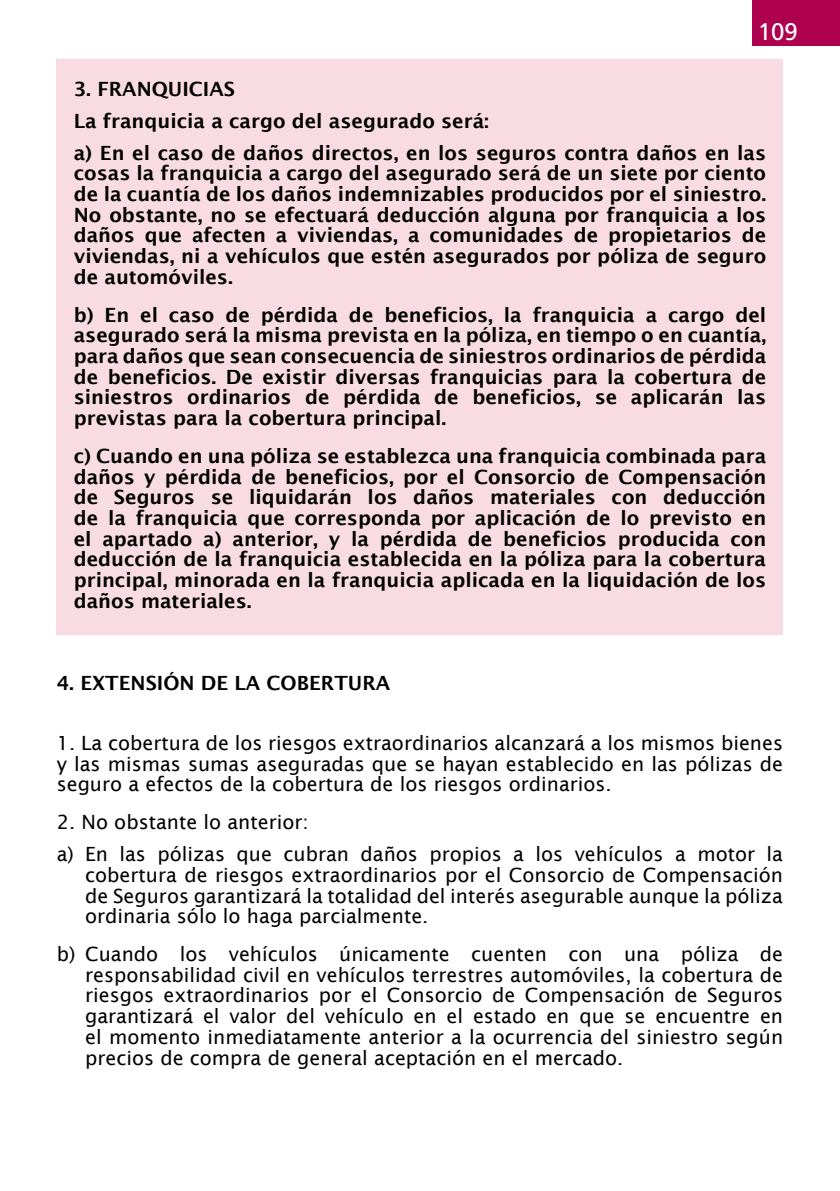
<style>
.page{position:relative;width:840px;height:1191px;background:#fff}
.page>*{position:absolute;margin:0;border:0;box-sizing:border-box;transform-origin:0 0}
.t1{font:24px "Frutiger LT Std";color:#fff}
.t2{font:600 19.6px/20.6px "Lucida Sans";color:#000;text-align:justify}
.t3{font:19.6px/20.6px "Lucida Sans";color:#000;text-align:justify}
</style>
<div class="page">
<div style="left:751px;top:0;width:88px;height:45px;background:#ad004f"></div>
<div style="left:57px;top:58px;width:725px;height:578px;background:#f9dce3"></div>
<hr style="left:57px;top:57px;width:725px;height:2px;background:#fff">
<hr style="left:57px;top:635px;width:725px;height:2px;background:#fff">
<p class="t1" style="left:757px;top:17px;width:42px">109</p>
<p class="t2" style="left:74px;top:72px;width:693px;line-height:32px;text-align:left">3. FRANQUICIAS<br>La franquicia a cargo del asegurado será:<br>a) En el caso de daños directos, en los seguros contra daños en las</p>
<p class="t2" style="left:74px;top:163px;width:693px">cosas la franquicia a cargo del asegurado será de un siete por ciento de la cuantía de los daños indemnizables producidos por el siniestro.<br>No obstante, no se efectuará deducción alguna por franquicia a los daños que afecten a viviendas, a comunidades de propietarios de viviendas, ni a vehículos que estén asegurados por póliza de seguro de automóviles.</p>
<p class="t2" style="left:74px;top:304px;width:693px">b) En el caso de pérdida de beneficios, la franquicia a cargo del asegurado será la misma prevista en la póliza, en tiempo o en cuantía, para daños que sean consecuencia de siniestros ordinarios de pérdida de beneficios. De existir diversas franquicias para la cobertura de siniestros ordinarios de pérdida de beneficios, se aplicarán las previstas para la cobertura principal.</p>
<p class="t2" style="left:74px;top:445px;width:693px">c) Cuando en una póliza se establezca una franquicia combinada para daños y pérdida de beneficios, por el Consorcio de Compensación de Seguros se liquidarán los daños materiales con deducción de la franquicia que corresponda por aplicación de lo previsto en el apartado a) anterior, y la pérdida de beneficios producida con deducción de la franquicia establecida en la póliza para la cobertura principal, minorada en la franquicia aplicada en la liquidación de los daños materiales.</p>
<p class="t2" style="left:57px;top:672px;width:335px">4. EXTENSIÓN DE LA COBERTURA</p>
<p class="t3" style="left:57px;top:732px;width:727px">1. La cobertura de los riesgos extraordinarios alcanzará a los mismos bienes y las mismas sumas aseguradas que se hayan establecido en las pólizas de seguro a efectos de la cobertura de los riesgos ordinarios.</p>
<p class="t3" style="left:57px;top:806px;width:727px;line-height:32px">2. No obstante lo anterior:<br>a) En las pólizas que cubran daños propios a los vehículos a motor la</p>
<p class="t3" style="left:85px;top:864px;width:699px">cobertura de riesgos extraordinarios por el Consorcio de Compensación de Seguros garantizará la totalidad del interés asegurable aunque la póliza ordinaria sólo lo haga parcialmente.</p>
<p class="t3" style="left:85px;top:943px;width:699px;text-indent:-28px">b) Cuando los vehículos únicamente cuenten con una póliza de responsabilidad civil en vehículos terrestres automóviles, la cobertura de riesgos extraordinarios por el Consorcio de Compensación de Seguros garantizará el valor del vehículo en el estado en que se encuentre en el momento inmediatamente anterior a la ocurrencia del siniestro según precios de compra de general aceptación en el mercado.</p>
</div>
